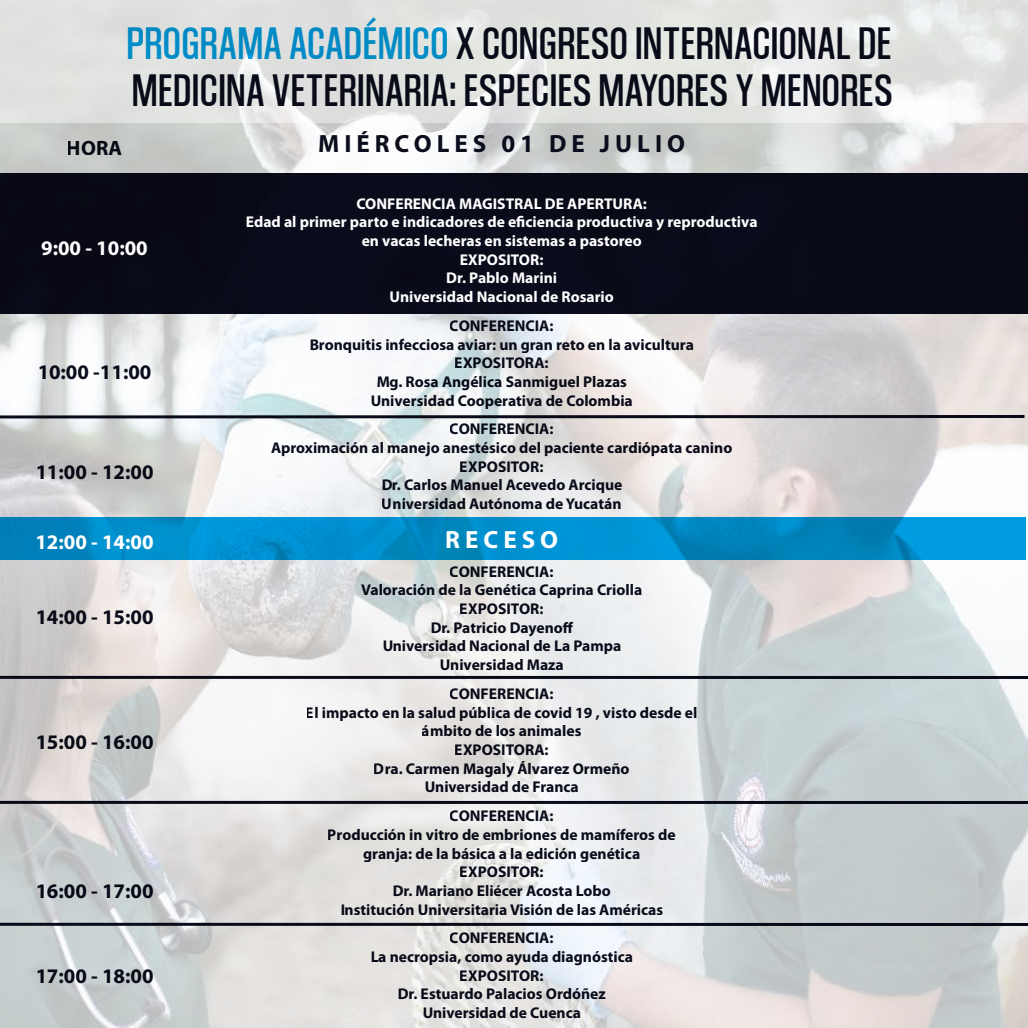
<style>
.page{position:relative;width:1028px;height:1028px;background:#fff}
.page>*{position:absolute;margin:0;border:0;box-sizing:border-box;transform-origin:0 0}
.t1{font:48.3px/46.7px "Coolvetica Condensed Rg";letter-spacing:.02em;color:#0b0d1c}
.t2{font:700 25px "Myriad Pro";letter-spacing:.2em;color:#0b0d1c}
.t3{font:700 25px "Myriad Pro";letter-spacing:.2em;color:#fff}
.t4{font:700 20.8px "Myriad Pro";color:#0b0d1c}
.t5{font:700 20.8px "Myriad Pro";color:#fff}
.t6{font:700 15.6px/18.7px "Myriad Pro";color:#0b0d1c;text-align:center}
.t7{font:700 15.6px/18.7px "Myriad Pro";color:#fff;text-align:center}
.s1{color:#009ee2}
</style>
<div class="page">
<img style="left:0;top:123px;width:1028px;height:905px">
<svg style="left:0;top:0;width:1028px;height:123px;background:#e3e4e2"></svg>
<div style="left:0;top:173px;width:1028px;height:141px;background:#0b0d1c"></div>
<svg style="left:0;top:415px;width:1024px;height:3px;background:#191b28"></svg>
<hr style="left:0;top:676px;width:1028px;height:3px;background:#0b0d1c">
<hr style="left:0;top:801px;width:1028px;height:3px;background:#0b0d1c">
<hr style="left:0;top:923px;width:1028px;height:3px;background:#0b0d1c">
<svg style="left:0;top:517px;width:1026px;height:43px;background:#008cc9"></svg>
<h1 class="t1" style="left:127px;top:18px;width:767px"><span class="s1">PROGRAMA ACADÉMICO</span> X CONGRESO INTERNACIONAL DE<br>MEDICINA VETERINARIA: ESPECIES MAYORES Y MENORES</h1>
<h2 class="t2" style="left:318px;top:130px;width:368px">MIÉRCOLES 01 DE JULIO</h2>
<h3 class="t4" style="left:67px;top:136px;width:57px">HORA</h3>
<h3 class="t5" style="left:41px;top:236px;width:108px">9:00 - 10:00</h3>
<h3 class="t4" style="left:38px;top:361px;width:115px">10:00 -11:00</h3>
<h3 class="t4" style="left:35px;top:460px;width:120px">11:00 - 12:00</h3>
<h3 class="t5" style="left:35px;top:530px;width:120px">12:00 - 14:00</h3>
<h3 class="t4" style="left:35px;top:605px;width:120px">14:00 - 15:00</h3>
<h3 class="t4" style="left:35px;top:730px;width:120px">15:00 - 16:00</h3>
<h3 class="t4" style="left:35px;top:880px;width:120px">16:00 - 17:00</h3>
<h3 class="t4" style="left:35px;top:964px;width:120px">17:00 - 18:00</h3>
<p class="t7" style="left:246px;top:194px;width:513px">CONFERENCIA MAGISTRAL DE APERTURA:<br>Edad al primer parto e indicadores de eficiencia productiva y reproductiva en vacas lecheras en sistemas a pastoreo<br>EXPOSITOR:<br>Dr. Pablo Marini<br>Universidad Nacional de Rosario</p>
<p class="t6" style="left:309px;top:316px;width:386px">CONFERENCIA:<br>Bronquitis infecciosa aviar: un gran reto en la avicultura<br>EXPOSITORA:<br>Mg. Rosa Angélica Sanmiguel Plazas<br>Universidad Cooperativa de Colombia</p>
<p class="t6" style="left:271px;top:420px;width:463px">CONFERENCIA:<br>Aproximación al manejo anestésico del paciente cardiópata canino<br>EXPOSITOR:<br>Dr. Carlos Manuel Acevedo Arcique<br>Universidad Autónoma de Yucatán</p>
<h2 class="t3" style="left:445px;top:526px;width:114px">RECESO</h2>
<p class="t6" style="left:361px;top:562px;width:283px">CONFERENCIA:<br>Valoración de la Genética Caprina Criolla<br>EXPOSITOR:<br>Dr. Patricio Dayenoff<br>Universidad Nacional de La Pampa<br>Universidad Maza</p>
<p class="t6" style="left:306px;top:684px;width:393px">CONFERENCIA:<br>El impacto en la salud pública de covid 19 , visto desde el ámbito de los animales<br>EXPOSITORA:<br>Dra. Carmen Magaly Álvarez Ormeño<br>Universidad de Franca</p>
<p class="t6" style="left:328px;top:807px;width:350px">CONFERENCIA:<br>Producción in vitro de embriones de mamíferos de granja: de la básica a la edición genética EXPOSITOR:<br>Dr. Mariano Eliécer Acosta Lobo<br>Institución Universitaria Visión de las Américas</p>
<p class="t6" style="left:370px;top:929px;width:264px">CONFERENCIA:<br>La necropsia, como ayuda diagnóstica<br>EXPOSITOR:<br>Dr. Estuardo Palacios Ordóñez<br>Universidad de Cuenca</p>
</div>
